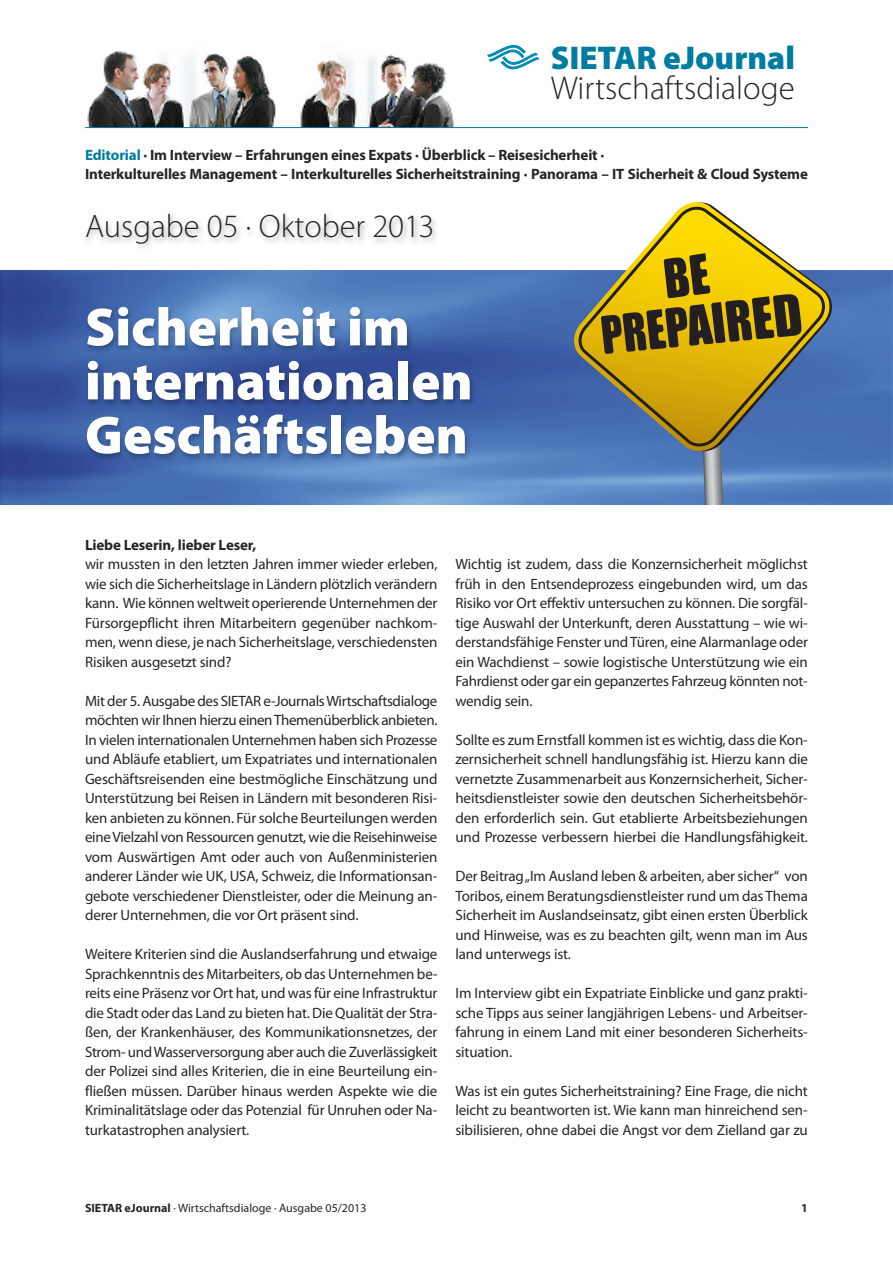
<style>
.page{position:relative;width:893px;height:1263px;background:#fff}
.page>*{position:absolute;margin:0;border:0;box-sizing:border-box;transform-origin:0 0}
.t1{font:900 54px/54px "Myriad Pro";color:#fff}
.t2{font:300 33px "Myriad Pro";color:#272627}
.t3{font:900 33px "Myriad Pro";color:#007ca1}
.t4{font:300 32.7px "Myriad Pro";color:#272627}
.t5{font:15px/19.5px "Myriad Pro";letter-spacing:-.01em;color:#272627;text-align:justify}
.t6{font:700 15px/19.5px "Myriad Pro";letter-spacing:-.01em;color:#272627}
.t7{font:12px "Myriad Pro";color:#272627}
.t8{font:700 12px "Myriad Pro";color:#272627}
.s1{color:#007ca1}
.s2{font-weight:700}
</style>
<div class="page">
<img style="left:87px;top:51px;width:368px;height:76px">
<svg style="left:487px;top:45px;width:53px;height:24px"></svg>
<hr style="left:85px;top:127px;width:723px;height:1px;background:#007ca1">
<img style="left:0;top:270px;width:893px;height:234px">
<svg style="left:701px;top:451px;width:38px;height:53px;background:#7a92b4"></svg>
<svg style="left:574px;top:202px;width:255px;height:249px"></svg>
<svg style="left:577px;top:205px;width:250px;height:243px"></svg>
<svg style="left:601px;top:253px;width:200px;height:101px;background:#a18a1b"></svg>
<img style="left:45px;top:216px;width:495px;height:289px">
<h2 class="t3" style="left:551px;top:46px;width:246px">SIETAR eJournal</h2>
<h2 class="t2" style="left:551px;top:76px;width:245px">Wirtschaftsdialoge</h2>
<p class="t6" style="left:85px;top:146px;width:724px"><span class="s1">Editorial</span> · Im Interview – Erfahrungen eines Expats · Überblick – Reisesicherheit ·<br>Interkulturelles Management – Interkulturelles Sicherheitstraining · Panorama – IT Sicherheit &amp; Cloud Systeme</p>
<h3 class="t4" style="left:85px;top:214px;width:351px">Ausgabe 05 · Oktober 2013</h3>
<h1 class="t1" style="left:85px;top:304px;width:389px">Sicherheit im internationalen<br>Geschäftsleben</h1>
<p class="t6" style="left:85px;top:536px;width:173px">Liebe Leserin, lieber Leser,</p>
<p class="t5" style="left:85px;top:555px;width:354px">wir mussten in den letzten Jahren immer wieder erleben, wie sich die Sicherheitslage in Ländern plötzlich verändern kann. Wie können weltweit operierende Unternehmen der Fürsorgepflicht ihren Mitarbeitern gegenüber nachkom&shy;men, wenn diese, je nach Sicherheitslage, verschiedensten Risiken ausgesetzt sind?</p>
<p class="t5" style="left:85px;top:692px;width:354px">Mit der 5. Ausgabe des SIETAR e-JournalsWirtschaftsdialoge möchten wir Ihnen hierzu einenThemenüberblick anbieten.<br>In vielen internationalen Unternehmen haben sich Prozesse und Abläufe etabliert, um Expatriates und internationalen Geschäftsreisenden eine bestmögliche Einschätzung und Unterstützung bei Reisen in Ländern mit besonderen Risi&shy;ken anbieten zu können. Für solche Beurteilungen werden eineVielzahl von Ressourcen genutzt, wie die Reisehinweise vom Auswärtigen Amt oder auch von Außenministerien anderer Länder wie UK, USA, Schweiz, die Informationsan&shy;gebote verschiedener Dienstleister, oder die Meinung an&shy;derer Unternehmen, die vor Ort präsent sind.</p>
<p class="t5" style="left:85px;top:945px;width:354px">Weitere Kriterien sind die Auslandserfahrung und etwaige Sprachkenntnis des Mitarbeiters, ob das Unternehmen be&shy;reits eine Präsenz vor Ort hat, und was für eine Infrastruktur die Stadt oder das Land zu bieten hat. Die Qualität der Stra&shy;ßen, der Krankenhäuser, des Kommunikationsnetzes, der Strom- undWasserversorgung aber auch die Zuverlässigkeit der Polizei sind alles Kriterien, die in eine Beurteilung ein&shy;fließen müssen. Darüber hinaus werden Aspekte wie die Kriminalitätslage oder das Potenzial für Unruhen oder Na&shy;turkatastrophen analysiert.</p>
<p class="t5" style="left:455px;top:555px;width:354px">Wichtig ist zudem, dass die Konzernsicherheit möglichst früh in den Entsendeprozess eingebunden wird, um das Risiko vor Ort effektiv untersuchen zu können. Die sorgfäl&shy;tige Auswahl der Unterkunft, deren Ausstattung – wie wi&shy;derstandsfähige Fenster undTüren, eine Alarmanlage oder ein Wachdienst – sowie logistische Unterstützung wie ein Fahrdienst oder gar ein gepanzertes Fahrzeug könnten not&shy;wendig sein.</p>
<p class="t5" style="left:455px;top:731px;width:354px">Sollte es zum Ernstfall kommen ist es wichtig, dass die Kon&shy;zernsicherheit schnell handlungsfähig ist. Hierzu kann die vernetzte Zusammenarbeit aus Konzernsicherheit, Sicher&shy;heitsdienstleister sowie den deutschen Sicherheitsbehör&shy;den erforderlich sein. Gut etablierte Arbeitsbeziehungen und Prozesse verbessern hierbei die Handlungsfähigkeit.</p>
<p class="t5" style="left:455px;top:867px;width:354px">Der Beitrag„Im Ausland leben &amp; arbeiten, aber sicher“ von Toribos, einem Beratungsdienstleister rund um das Thema Sicherheit im Auslandseinsatz, gibt einen ersten Überblick und Hinweise, was es zu beachten gilt, wenn man im Aus land unterwegs ist.</p>
<p class="t5" style="left:455px;top:984px;width:354px">Im Interview gibt ein Expatriate Einblicke und ganz prakti&shy;sche Tipps aus seiner langjährigen Lebens- und Arbeitser&shy;fahrung in einem Land mit einer besonderen Sicherheits&shy;situation.</p>
<p class="t5" style="left:455px;top:1082px;width:354px">Was ist ein gutes Sicherheitstraining? Eine Frage, die nicht leicht zu beantworten ist. Wie kann man hinreichend sen&shy;sibilisieren, ohne dabei die Angst vor dem Zielland gar zu</p>
<p class="t7" style="left:85px;top:1204px;width:283px"><span class="s2">SIETAR eJournal</span> · Wirtschaftsdialoge · Ausgabe 05/2013</p>
<p class="t8" style="left:801px;top:1204px;width:8px">1</p>
</div>
